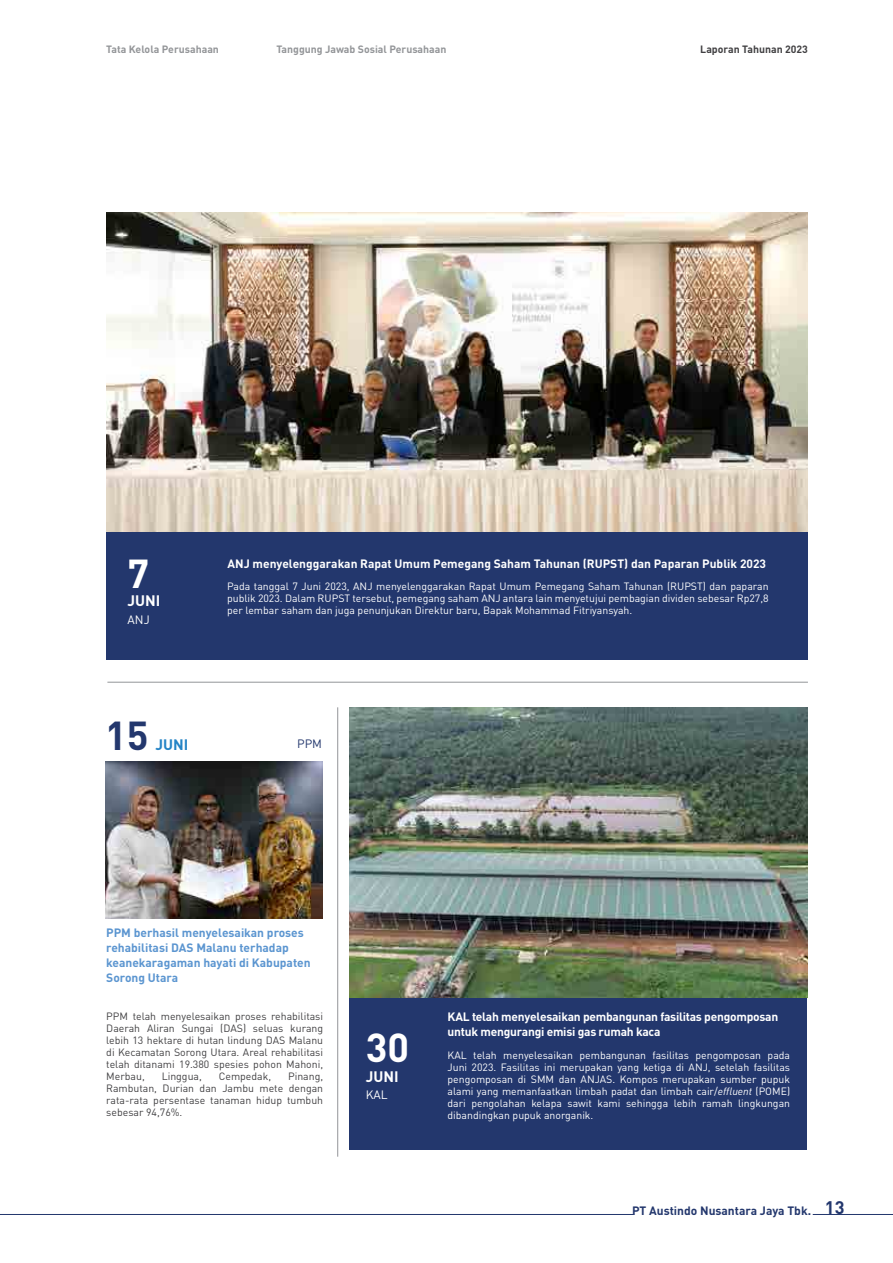
<style>
.page{position:relative;width:893px;height:1263px;background:#fff}
.page>*{position:absolute;margin:0;border:0;box-sizing:border-box;transform-origin:0 0}
.t1{font:700 39.9px "DIN Pro";color:#fff}
.t2{font:700 39.9px "DIN Pro";color:#23376d}
.t3{font:700 15px "DIN Pro";color:#fff}
.t4{font:700 15px "DIN Pro";color:#2484c6}
.t5{font:700 12px/15px "DIN Pro";color:#5b95d0}
.t6{font:700 12px/15px "DIN Pro";letter-spacing:-.02em;color:#fff}
.t7{font:700 12px "DIN Pro";color:#fff}
.t8{font:700 12px "DIN Pro";color:#23376d}
.t9{font:12px "DIN Pro";color:#fff}
.t10{font:12px "DIN Pro";color:#23376d}
.t11{font:10.5px/12px "DIN Pro";color:#fff;text-align:justify}
.t12{font:10.5px/12px "DIN Pro";color:#414042;text-align:justify}
.t13{font:700 10.5px "DIN Pro";color:#939598}
.t14{font:700 10.5px "DIN Pro";color:#414042}
.s1{font-style:italic}
.s2{font-size:18px}
</style>
<div class="page">
<div style="left:106px;top:531px;width:702px;height:128px;background:#23376d"></div>
<div style="left:349px;top:996px;width:458px;height:153px;background:#23376d"></div>
<img style="left:106px;top:213px;width:702px;height:318px">
<hr style="left:107px;top:682px;width:701px;height:1px;background:#939598">
<hr style="left:337px;top:707px;width:1px;height:450px;background:#939598">
<img style="left:105px;top:762px;width:217px;height:156px">
<img style="left:350px;top:707px;width:458px;height:290px">
<hr style="left:813px;top:1214px;width:80px;height:1px;background:#23376d">
<hr style="left:0;top:1214px;width:634px;height:1px;background:#23376d">
<p class="t13" style="left:106px;top:41px;width:114px">Tata Kelola Perusahaan</p>
<p class="t13" style="left:276px;top:41px;width:172px">Tanggung Jawab Sosial Perusahaan</p>
<p class="t14" style="left:700px;top:41px;width:109px">Laporan Tahunan 2023</p>
<h1 class="t1" style="left:128px;top:540px;width:23px">7</h1>
<h2 class="t3" style="left:128px;top:588px;width:34px">JUNI</h2>
<p class="t9" style="left:128px;top:610px;width:24px">ANJ</p>
<h1 class="t2" style="left:105px;top:702px;width:45px">15</h1>
<h2 class="t4" style="left:155px;top:732px;width:34px">JUNI</h2>
<p class="t7" style="left:227px;top:553px;width:540px">ANJ menyelenggarakan Rapat Umum Pemegang Saham Tahunan (RUPST) dan Paparan Publik 2023</p>
<p class="t11" style="left:227px;top:579px;width:543px">Pada tanggal 7 Juni 2023, ANJ menyelenggarakan Rapat Umum Pemegang Saham Tahunan (RUPST) dan paparan publik 2023. Dalam RUPST tersebut, pemegang saham ANJ antara lain menyetujui pembagian dividen sebesar Rp27,8 per lembar saham dan juga penunjukan Direktur baru, Bapak Mohammad Fitriyansyah.</p>
<p class="t10" style="left:297px;top:734px;width:26px">PPM</p>
<p class="t5" style="left:106px;top:923px;width:206px">PPM berhasil menyelesaikan proses rehabilitasi DAS Malanu terhadap keanekaragaman hayati di Kabupaten<br>Sorong Utara</p>
<p class="t12" style="left:106px;top:1009px;width:218px">PPM telah menyelesaikan proses rehabilitasi Daerah Aliran Sungai (DAS) seluas kurang lebih 13 hektare di hutan lindung DAS Malanu di Kecamatan Sorong Utara. Areal rehabilitasi telah ditanami 19.380 spesies pohon Mahoni, Merbau,</p>
<p class="t12" style="left:162px;top:1069px;width:42px">Linggua,</p>
<p class="t12" style="left:219px;top:1069px;width:54px">Cempedak,</p>
<p class="t12" style="left:106px;top:1069px;width:218px;text-indent:182px">Pinang, Rambutan, Durian dan Jambu mete dengan rata-rata persentase tanaman hidup tumbuh sebesar 94,76%.</p>
<h1 class="t1" style="left:366px;top:1014px;width:45px">30</h1>
<h2 class="t3" style="left:366px;top:1064px;width:34px">JUNI</h2>
<p class="t9" style="left:366px;top:1085px;width:24px">KAL</p>
<p class="t6" style="left:448px;top:1007px;width:332px">KAL telah menyelesaikan pembangunan fasilitas pengomposan untuk mengurangi emisi gas rumah kaca</p>
<p class="t11" style="left:448px;top:1048px;width:344px">KAL telah menyelesaikan pembangunan fasilitas pengomposan pada Juni 2023. Fasilitas ini merupakan yang ketiga di ANJ, setelah fasilitas pengomposan di SMM dan ANJAS. Kompos merupakan sumber pupuk alami yang memanfaatkan limbah padat dan limbah cair/<span class="s1">effluent</span> (POME) dari pengolahan kelapa sawit kami sehingga lebih ramah lingkungan dibandingkan pupuk anorganik.</p>
<p class="t8" style="left:632px;top:1200px;width:214px">PT Austindo Nusantara Jaya Tbk. <span class="s2">13</span></p>
</div>
